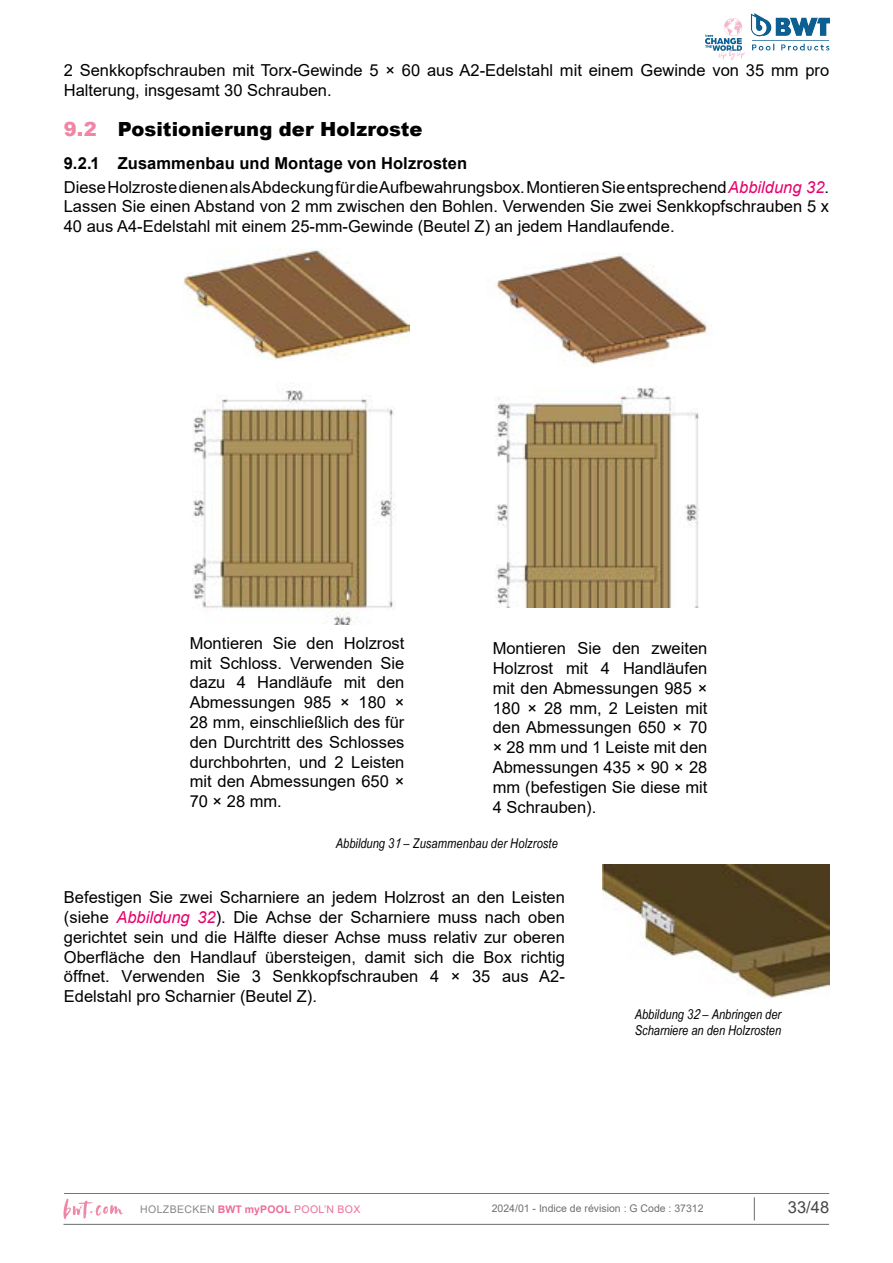
<style>
.page{position:relative;width:893px;height:1263px;background:#fff}
.page>*{position:absolute;margin:0;border:0;box-sizing:border-box;transform-origin:0 0}
.t1{font:900 19.5px "Arial";letter-spacing:.005em;color:#000}
.t2{font:16.5px/19.8px "Arial";color:#000}
.t3{font:16.5px "Arial";color:#474746}
.t4{font:italic 13.5px/16.2px "Arial Narrow";color:#000}
.t5{font:10.5px "Arial";color:#706f6f}
.t6{font:10.5px "Arial";letter-spacing:.035em;color:#878786}
.s1{color:#f086a6}
.s2{font-weight:700}
.s3{font-style:italic;color:#e6006c}
.s4{font-style:inherit}
.s5{font-weight:700;color:#ed6d96}
.s6{color:#ed6d96}
</style>
<div class="page">
<hr style="left:63px;top:1224px;width:766px;height:1px;background:#676c6e">
<hr style="left:64px;top:1193px;width:765px;height:1px;background:#676c6e">
<svg style="left:754px;top:1197px;width:1px;height:23px"></svg>
<svg style="left:63px;top:1199px;width:60px;height:20px"></svg>
<img style="left:183px;top:248px;width:227px;height:112px">
<img style="left:192px;top:382px;width:203px;height:243px">
<img style="left:496px;top:254px;width:215px;height:112px">
<img style="left:495px;top:388px;width:204px;height:219px">
<img style="left:603px;top:864px;width:226px;height:134px">
<img style="left:706px;top:13px;width:123px;height:47px">
<p class="t2" style="left:64px;top:60px;width:767px">2 Senkkopfschrauben mit Torx-Gewinde 5 × 60 aus A2-Edelstahl mit einem Gewinde von 35 mm pro<br>Halterung, insgesamt 30 Schrauben.</p>
<p class="t1" style="left:64px;top:115px;width:360px"><span class="s1">9.2</span> Positionierung der Holzroste</p>
<p class="t2" style="left:64px;top:151px;width:767px;line-height:24px"><span class="s2">9.2.1 Zusammenbau und Montage von Holzrosten<br></span>Diese Holzroste dienen als Abdeckung für die Aufbewahrungsbox. Montieren Sie entsprechend <span class="s3">Abbildung 32</span>.</p>
<p class="t2" style="left:64px;top:197px;width:767px">Lassen Sie einen Abstand von 2 mm zwischen den Bohlen. Verwenden Sie zwei Senkkopfschrauben 5 x<br>40 aus A4-Edelstahl mit einem 25-mm-Gewinde (Beutel Z) an jedem Handlaufende.</p>
<p class="t2" style="left:190px;top:633px;width:216px;text-align:justify">Montieren Sie den Holzrost mit Schloss. Verwenden Sie dazu 4 Handläufe mit den Abmessungen 985 × 180 × 28 mm, einschließlich des für den Durchtritt des Schlosses durchbohrten, und 2 Leisten mit den Abmessungen 650 × 70 × 28 mm.</p>
<p class="t2" style="left:493px;top:638px;width:216px;text-align:justify">Montieren Sie den zweiten Holzrost mit 4 Handläufen mit den Abmessungen 985 × 180 × 28 mm, 2 Leisten mit den Abmessungen 650 × 70 × 28 mm und 1 Leiste mit den Abmessungen 435 × 90 × 28 mm (befestigen Sie diese mit 4 Schrauben).</p>
<p class="t4" style="left:336px;top:835px;width:224px">Abbildung 3<span class="s4">1</span>– Zusammenbau der Holzroste</p>
<p class="t2" style="left:64px;top:887px;width:502px;text-align:justify">Befestigen Sie zwei Scharniere an jedem Holzrost an den Leisten (siehe <span class="s3">Abbildung 3</span><span class="s3">2</span>). Die Achse der Scharniere muss nach oben gerichtet sein und die Hälfte dieser Achse muss relativ zur oberen Oberfläche den Handlauf übersteigen, damit sich die Box richtig öffnet. Verwenden Sie 3 Senkkopfschrauben 4 × 35 aus A2- Edelstahl pro Scharnier (Beutel Z).</p>
<p class="t4" style="left:635px;top:1006px;width:148px">Abbildung 3<span class="s4">2</span>– Anbringen der<br>Scharniere an den Holzrosten</p>
<p class="t6" style="left:140px;top:1202px;width:222px">HOLZBECKEN <span class="s5">BWT myPOOL</span> <span class="s6">POOL’N BOX</span></p>
<p class="t5" style="left:492px;top:1201px;width:213px">2024/01 - Indice de révision : G Code : 37312</p>
<p class="t3" style="left:788px;top:1196px;width:43px">33/48</p>
</div>
